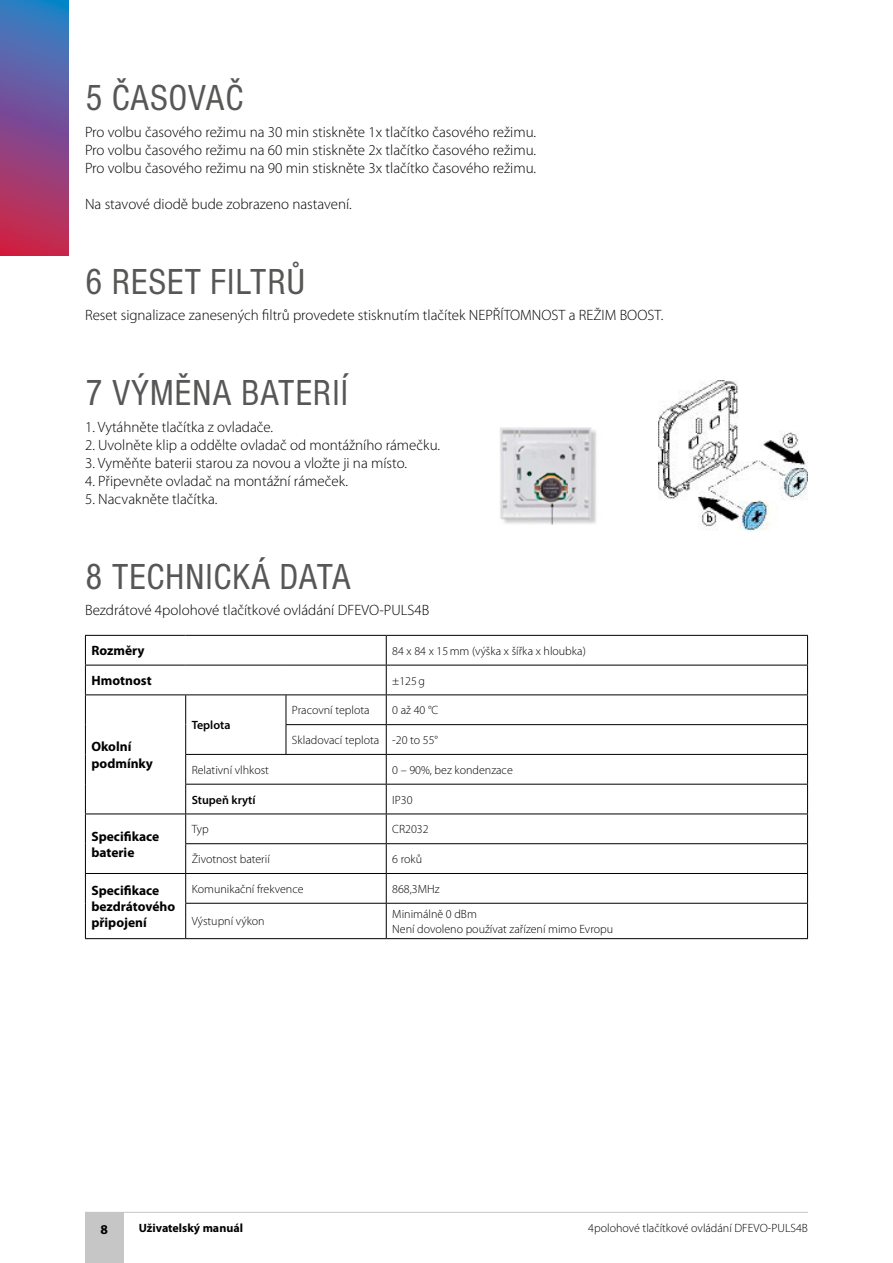
<style>
.page{position:relative;width:893px;height:1263px;background:#fff}
.page>*{position:absolute;margin:0;border:0;box-sizing:border-box;transform-origin:0 0}
.t1{font:condensed 37.5px "Nimbus Sans DOT";letter-spacing:.015em;color:#575756}
.t2{font:300 15px/18px "Myriad Pro";color:#000;text-align:justify}
.t3{font:700 13.5px/16.2px "Myriad Pro";color:#000}
.t4{font:300 12px/14.4px "Myriad Pro";color:#000}
.t5{font:600 12px "Myriad Pro";color:#000}
.t6{font:700 12px "Myriad Pro";color:#000}
</style>
<div class="page">
<div style="left:85px;top:1213px;width:38px;height:50px;background:#c6c6c6"></div>
<hr style="left:85px;top:1212px;width:723px;height:1px;background:#c6c6c6">
<svg style="left:0;top:0;width:68px;height:255px"></svg>
<img style="left:500px;top:427px;width:97px;height:98px">
<img style="left:659px;top:380px;width:149px;height:151px">
<hr style="left:85px;top:635px;width:101px;height:1px;background:#000">
<hr style="left:186px;top:635px;width:100px;height:1px;background:#000">
<hr style="left:286px;top:635px;width:100px;height:1px;background:#000">
<hr style="left:386px;top:635px;width:422px;height:1px;background:#000">
<hr style="left:85px;top:665px;width:101px;height:1px;background:#000">
<svg style="left:85px;top:636px;width:1px;height:58px"></svg>
<hr style="left:186px;top:665px;width:100px;height:1px;background:#000">
<hr style="left:286px;top:665px;width:100px;height:1px;background:#000">
<hr style="left:386px;top:665px;width:422px;height:1px;background:#000">
<hr style="left:85px;top:694px;width:101px;height:1px;background:#000">
<hr style="left:85px;top:695px;width:1px;height:30px;background:#000">
<hr style="left:186px;top:694px;width:100px;height:1px;background:#000">
<hr style="left:185px;top:695px;width:1px;height:30px;background:#000">
<hr style="left:286px;top:694px;width:100px;height:1px;background:#000">
<hr style="left:386px;top:694px;width:422px;height:1px;background:#000">
<svg style="left:85px;top:725px;width:1px;height:29px"></svg>
<hr style="left:286px;top:724px;width:100px;height:1px;background:#000">
<svg style="left:286px;top:695px;width:1px;height:59px"></svg>
<hr style="left:386px;top:724px;width:422px;height:1px;background:#000">
<hr style="left:85px;top:754px;width:1px;height:30px;background:#000">
<hr style="left:185px;top:754px;width:101px;height:1px;background:#000">
<hr style="left:286px;top:754px;width:100px;height:1px;background:#000">
<hr style="left:386px;top:754px;width:422px;height:1px;background:#000">
<svg style="left:85px;top:784px;width:1px;height:29px"></svg>
<hr style="left:185px;top:784px;width:101px;height:1px;background:#000">
<hr style="left:286px;top:784px;width:100px;height:1px;background:#000">
<hr style="left:386px;top:784px;width:422px;height:1px;background:#000">
<hr style="left:85px;top:813px;width:101px;height:1px;background:#000">
<hr style="left:85px;top:814px;width:1px;height:30px;background:#000">
<hr style="left:186px;top:813px;width:100px;height:1px;background:#000">
<hr style="left:286px;top:813px;width:100px;height:1px;background:#000">
<hr style="left:386px;top:813px;width:422px;height:1px;background:#000">
<hr style="left:185px;top:843px;width:101px;height:1px;background:#000">
<hr style="left:286px;top:843px;width:100px;height:1px;background:#000">
<hr style="left:386px;top:843px;width:422px;height:1px;background:#000">
<hr style="left:85px;top:873px;width:101px;height:1px;background:#000">
<svg style="left:85px;top:844px;width:1px;height:59px"></svg>
<hr style="left:186px;top:873px;width:100px;height:1px;background:#000">
<svg style="left:185px;top:725px;width:1px;height:178px"></svg>
<hr style="left:286px;top:873px;width:100px;height:1px;background:#000">
<hr style="left:386px;top:873px;width:422px;height:1px;background:#000">
<svg style="left:386px;top:636px;width:1px;height:267px"></svg>
<svg style="left:807px;top:636px;width:1px;height:267px"></svg>
<hr style="left:85px;top:903px;width:1px;height:35px;background:#000">
<hr style="left:185px;top:903px;width:101px;height:1px;background:#000">
<hr style="left:185px;top:904px;width:1px;height:34px;background:#000">
<hr style="left:286px;top:903px;width:100px;height:1px;background:#000">
<hr style="left:386px;top:903px;width:422px;height:1px;background:#000">
<hr style="left:386px;top:904px;width:1px;height:34px;background:#000">
<hr style="left:807px;top:904px;width:1px;height:34px;background:#000">
<hr style="left:85px;top:938px;width:101px;height:1px;background:#000">
<hr style="left:186px;top:938px;width:100px;height:1px;background:#000">
<hr style="left:286px;top:938px;width:100px;height:1px;background:#000">
<hr style="left:386px;top:938px;width:422px;height:1px;background:#000">
<hr style="left:892px;top:701px;width:1px;height:207px;background:#878787">
<h1 class="t1" style="left:85px;top:78px;width:160px">5 ČASOVAČ</h1>
<p class="t2" style="left:85px;top:122px;width:453px">Pro volbu časového režimu na 30 min stiskněte 1x tlačítko časového režimu.<br>Pro volbu časového režimu na 60 min stiskněte 2x tlačítko časového režimu.<br>Pro volbu časového režimu na 90 min stiskněte 3x tlačítko časového režimu.</p>
<p class="t2" style="left:85px;top:194px;width:268px">Na stavové diodě bude zobrazeno nastavení.</p>
<h1 class="t1" style="left:85px;top:261px;width:222px">6 RESET FILTRŮ</h1>
<p class="t2" style="left:85px;top:306px;width:580px">Reset signalizace zanesených filtrů provedete stisknutím tlačítek NEPŘÍTOMNOST a REŽIM BOOST.</p>
<h1 class="t1" style="left:85px;top:373px;width:265px">7 VÝMĚNA BATERIÍ</h1>
<p class="t2" style="left:85px;top:418px;width:190px">1. Vytáhněte tlačítka z ovladače.</p>
<p class="t2" style="left:85px;top:436px;width:357px">2. Uvolněte klip a oddělte ovladač od montážního rámečku.</p>
<p class="t2" style="left:85px;top:454px;width:323px">3. Vyměňte baterii starou za novou a vložte ji na místo.</p>
<p class="t2" style="left:85px;top:472px;width:264px">4. Připevněte ovladač na montážní rámeček.</p>
<p class="t2" style="left:85px;top:490px;width:134px">5. Nacvakněte tlačítka.</p>
<h1 class="t1" style="left:85px;top:556px;width:268px">8 TECHNICKÁ DATA</h1>
<p class="t2" style="left:85px;top:601px;width:346px">Bezdrátové 4polohové tlačítkové ovládání DFEVO-PULS4B</p>
<p class="t3" style="left:91px;top:642px;width:55px">Rozměry</p>
<p class="t4" style="left:392px;top:643px;width:195px">84 x 84 x 15mm (výška x šířka x hloubka)</p>
<p class="t3" style="left:91px;top:672px;width:62px">Hmotnost</p>
<p class="t4" style="left:392px;top:673px;width:34px">±125g</p>
<p class="t3" style="left:91px;top:738px;width:63px">Okolní podmínky</p>
<p class="t3" style="left:91px;top:827px;width:69px">Specifikace baterie</p>
<p class="t5" style="left:192px;top:717px;width:40px">Teplota</p>
<p class="t4" style="left:292px;top:703px;width:79px">Pracovní teplota</p>
<p class="t4" style="left:392px;top:703px;width:48px">0 až 40 °C</p>
<p class="t4" style="left:292px;top:733px;width:148px">Skladovací teplota -20 to 55°</p>
<p class="t4" style="left:192px;top:762px;width:79px">Relativní vlhkost</p>
<p class="t4" style="left:392px;top:762px;width:122px">0 – 90%, bez kondenzace</p>
<p class="t5" style="left:192px;top:792px;width:65px">Stupeň krytí</p>
<p class="t4" style="left:392px;top:792px;width:22px">IP30</p>
<p class="t4" style="left:192px;top:822px;width:19px">Typ</p>
<p class="t4" style="left:392px;top:822px;width:38px">CR2032</p>
<p class="t4" style="left:192px;top:852px;width:80px">Životnost baterií</p>
<p class="t4" style="left:392px;top:852px;width:31px">6 roků</p>
<p class="t3" style="left:91px;top:882px;width:85px">Specifikace bezdrátového připojení</p>
<p class="t4" style="left:192px;top:881px;width:113px">Komunikační frekvence</p>
<p class="t4" style="left:392px;top:881px;width:49px">868,3MHz</p>
<p class="t4" style="left:192px;top:914px;width:74px">Výstupní výkon</p>
<p class="t4" style="left:392px;top:907px;width:222px">Minimálně 0 dBm<br>Není dovoleno používat zařízení mimo Evropu</p>
<p class="t3" style="left:100px;top:1221px;width:9px">8</p>
<p class="t6" style="left:139px;top:1220px;width:106px">Uživatelský manuál</p>
<p class="t4" style="left:588px;top:1221px;width:221px">4polohové tlačítkové ovládání DFEVO-PULS4B</p>
</div>
